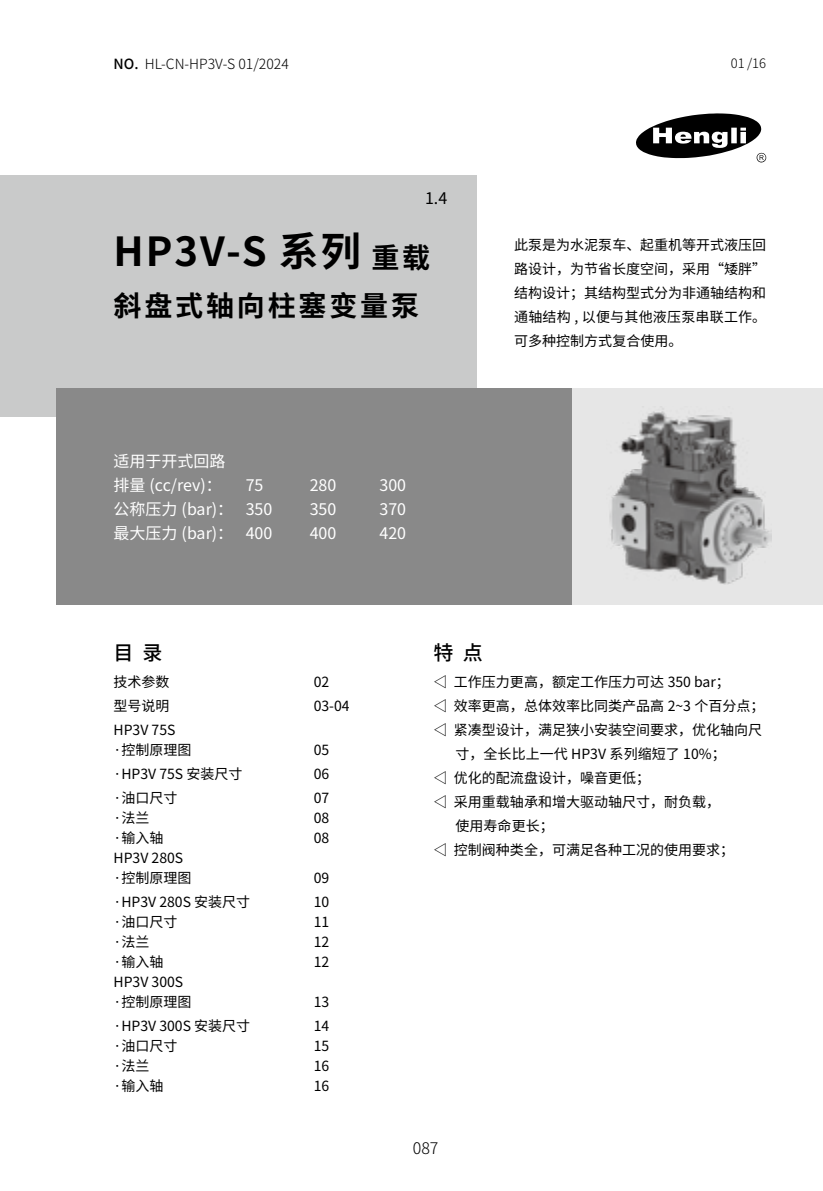
<style>
.page{position:relative;width:823px;height:1191px;background:#fff}
.page>*{position:absolute;margin:0;border:0;box-sizing:border-box;transform-origin:0 0}
.t1{font:700 40px "Noto Sans Hans";letter-spacing:.05em;color:#000}
.t2{font:700 28px "Noto Sans Hans";letter-spacing:.1em;color:#000}
.t3{font:500 20px "Noto Sans Hans";color:#000}
.t4{font:16px/24px "Noto Sans Hans";color:#fff}
.t5{font:300 16px "Noto Sans Hans";color:#000}
.t6{font:16px "Noto Sans Hans";color:#000}
.t7{font:14px/24px "Noto Sans Hans";color:#000}
.t8{font:300 14px "Noto Sans Hans";color:#000}
.t9{font:300 13px "Noto Sans Hans";color:#000}
.s1{font-weight:500}
.s2{font-size:28px}
</style>
<div class="page">
<hr style="left:0;top:0;width:1px;height:51px;background:#e6e6e6">
<div style="left:0;top:176px;width:476px;height:241px;background:#c9caca"></div>
<div style="left:57px;top:388px;width:515px;height:216px;background:#898989"></div>
<div style="left:572px;top:388px;width:250px;height:216px;background:#e6e6e6"></div>
<img style="left:609px;top:408px;width:162px;height:177px">
<svg style="left:636px;top:113px;width:129px;height:50px"></svg>
<p class="t8" style="left:113px;top:56px;width:177px"><span class="s1">NO.</span> HL-CN-HP3V-S 01/2024</p>
<p class="t9" style="left:730px;top:56px;width:37px">01 /16</p>
<p class="t6" style="left:425px;top:189px;width:24px">1.4</p>
<h1 class="t1" style="left:113px;top:229px;width:318px">HP3V-S 系列 <span class="s2">重载</span></h1>
<h2 class="t2" style="left:113px;top:290px;width:307px">斜盘式轴向柱塞变量泵</h2>
<p class="t7" style="left:514px;top:233px;width:253px;text-align:justify">此泵是为水泥泵车、起重机等开式液压回路设计，为节省长度空间，采用“矮胖”结构设计；其结构型式分为非通轴结构和通轴结构 , 以便与其他液压泵串联工作。可多种控制方式复合使用。</p>
<p class="t4" style="left:113px;top:450px;width:113px">适用于开式回路排量 (cc/rev)：</p>
<p class="t4" style="left:245px;top:474px;width:19px">75</p>
<p class="t4" style="left:309px;top:474px;width:28px">280</p>
<p class="t4" style="left:379px;top:474px;width:28px">300</p>
<p class="t4" style="left:113px;top:498px;width:160px">公称压力 (bar)： 350</p>
<p class="t4" style="left:309px;top:498px;width:28px">350</p>
<p class="t4" style="left:379px;top:498px;width:28px">370</p>
<p class="t4" style="left:113px;top:522px;width:160px">最大压力 (bar)： 400</p>
<p class="t4" style="left:309px;top:522px;width:28px">400</p>
<p class="t4" style="left:379px;top:522px;width:28px">420</p>
<h3 class="t3" style="left:113px;top:641px;width:50px">目 录</h3>
<h3 class="t3" style="left:433px;top:641px;width:50px">特 点</h3>
<p class="t7" style="left:113px;top:670px;width:57px">技术参数</p>
<p class="t7" style="left:313px;top:670px;width:17px">02</p>
<p class="t7" style="left:113px;top:694px;width:57px">型号说明</p>
<p class="t7" style="left:313px;top:694px;width:37px">03-04</p>
<p class="t7" style="left:113px;top:720px;width:79px;line-height:20px">HP3V 75S<br>·控制原理图</p>
<p class="t7" style="left:313px;top:738px;width:17px">05</p>
<p class="t7" style="left:113px;top:762px;width:130px">·HP3V 75S 安装尺寸</p>
<p class="t7" style="left:313px;top:762px;width:17px">06</p>
<p class="t7" style="left:113px;top:786px;width:65px">·油口尺寸</p>
<p class="t7" style="left:313px;top:786px;width:17px">07</p>
<p class="t7" style="left:113px;top:806px;width:37px">·法兰</p>
<p class="t7" style="left:313px;top:806px;width:17px">08</p>
<p class="t7" style="left:113px;top:826px;width:51px">·输入轴</p>
<p class="t7" style="left:313px;top:826px;width:17px">08</p>
<p class="t7" style="left:113px;top:848px;width:79px;line-height:20px">HP3V 280S ·控制原理图</p>
<p class="t7" style="left:313px;top:866px;width:17px">09</p>
<p class="t7" style="left:113px;top:890px;width:138px">·HP3V 280S 安装尺寸</p>
<p class="t7" style="left:313px;top:890px;width:17px">10</p>
<p class="t7" style="left:113px;top:910px;width:65px">·油口尺寸</p>
<p class="t7" style="left:313px;top:910px;width:17px">11</p>
<p class="t7" style="left:113px;top:930px;width:37px">·法兰</p>
<p class="t7" style="left:313px;top:930px;width:17px">12</p>
<p class="t7" style="left:113px;top:950px;width:51px">·输入轴</p>
<p class="t7" style="left:313px;top:950px;width:17px">12</p>
<p class="t7" style="left:113px;top:972px;width:79px;line-height:20px">HP3V 300S ·控制原理图</p>
<p class="t7" style="left:313px;top:990px;width:17px">13</p>
<p class="t7" style="left:113px;top:1014px;width:138px">·HP3V 300S 安装尺寸</p>
<p class="t7" style="left:313px;top:1014px;width:17px">14</p>
<p class="t7" style="left:113px;top:1034px;width:65px">·油口尺寸</p>
<p class="t7" style="left:313px;top:1034px;width:17px">15</p>
<p class="t7" style="left:113px;top:1054px;width:37px">·法兰</p>
<p class="t7" style="left:313px;top:1054px;width:17px">16</p>
<p class="t7" style="left:113px;top:1074px;width:51px">·输入轴</p>
<p class="t7" style="left:313px;top:1074px;width:17px">16</p>
<p class="t7" style="left:433px;top:670px;width:297px">◁ 工作压力更高，额定工作压力可达 350 bar；</p>
<p class="t7" style="left:433px;top:694px;width:332px">◁ 效率更高，总体效率比同类产品高 2~3 个百分点；</p>
<p class="t7" style="left:433px;top:718px;width:330px">◁ 紧凑型设计，满足狭小安装空间要求，优化轴向尺</p>
<p class="t7" style="left:455px;top:742px;width:271px">寸，全长比上一代 HP3V 系列缩短了 10%；</p>
<p class="t7" style="left:433px;top:766px;width:218px">◁ 优化的配流盘设计，噪音更低；</p>
<p class="t7" style="left:433px;top:790px;width:288px">◁ 采用重载轴承和增大驱动轴尺寸，耐负载，</p>
<p class="t7" style="left:455px;top:814px;width:100px">使用寿命更长；</p>
<p class="t7" style="left:433px;top:838px;width:302px">◁ 控制阀种类全，可满足各种工况的使用要求；</p>
<p class="t5" style="left:412px;top:1139px;width:27px">087</p>
</div>
